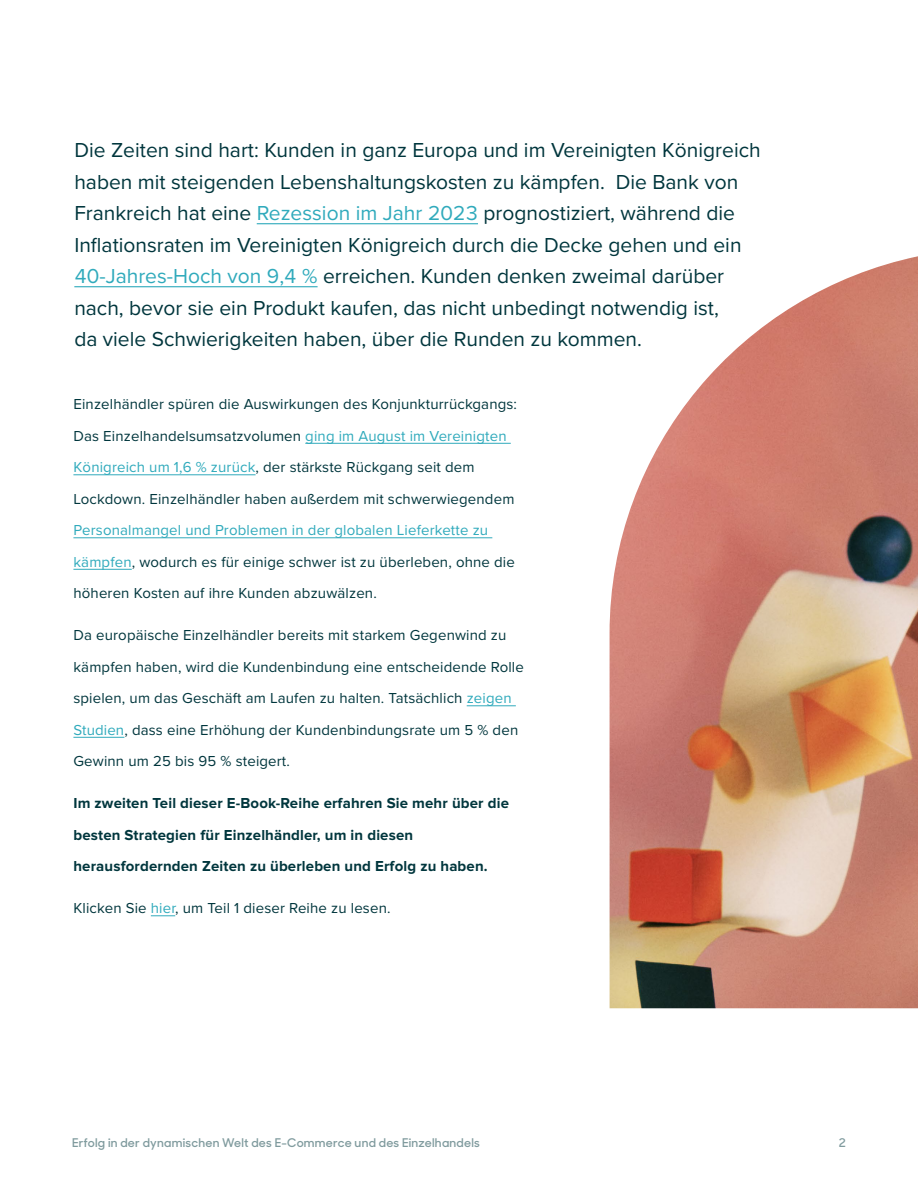
<style>
.page{position:relative;width:918px;height:1188px;background:#fff}
.page>*{position:absolute;margin:0;border:0;box-sizing:border-box;transform-origin:0 0}
.t1{font:21px/31.5px "Proxima Nova";color:#00363d}
.t2{font:15px/31.5px "Proxima Nova";letter-spacing:.01em;color:#00363d}
.t3{font:700 15px/31.5px "Proxima Nova";letter-spacing:.01em;color:#00363d}
.t4{font:600 12px "Sharp Sans No 1";letter-spacing:.02em;color:#809b9e}
.s1{color:#30aabc}
</style>
<div class="page">
<hr style="left:257px;top:223px;width:221px;height:1px;background:#30aabc">
<hr style="left:74px;top:286px;width:244px;height:1px;background:#30aabc">
<hr style="left:305px;top:443px;width:206px;height:1px;background:#30aabc">
<hr style="left:73px;top:474px;width:183px;height:1px;background:#30aabc">
<hr style="left:73px;top:537px;width:419px;height:1px;background:#30aabc">
<hr style="left:73px;top:569px;width:59px;height:1px;background:#30aabc">
<hr style="left:467px;top:705px;width:49px;height:1px;background:#30aabc">
<hr style="left:73px;top:737px;width:51px;height:1px;background:#30aabc">
<svg style="left:151px;top:915px;width:24px;height:1px"></svg>
<img style="left:610px;top:256px;width:308px;height:752px">
<p class="t1" style="left:74px;top:134px;width:688px">Die Zeiten sind hart: Kunden in ganz Europa und im Vereinigten Königreich haben mit steigenden Lebenshaltungskosten zu kämpfen. Die Bank von Frankreich hat eine <span class="s1">Rezession im Jahr 2023</span> prognostiziert, während die Inflationsraten im Vereinigten Königreich durch die Decke gehen und ein <span class="s1">40-Jahres-Hoch von 9,4 %</span> erreichen. Kunden denken zweimal darüber nach, bevor sie ein Produkt kaufen, das nicht unbedingt notwendig ist,<br>da viele Schwierigkeiten haben, über die Runden zu kommen.</p>
<p class="t2" style="left:73px;top:388px;width:445px">Einzelhändler spüren die Auswirkungen des Konjunkturrückgangs:<br>Das Einzelhandelsumsatzvolumen <span class="s1">ging im August im Vereinigten Königreich um 1,6 % zurück</span>, der stärkste Rückgang seit dem Lockdown. Einzelhändler haben außerdem mit schwerwiegendem</p>
<p class="t2" style="left:73px;top:514px;width:443px"><span class="s1">Personalmangel und Problemen in der globalen Lieferkette zu kämpfen</span>, wodurch es für einige schwer ist zu überleben, ohne die höheren Kosten auf ihre Kunden abzuwälzen.</p>
<p class="t2" style="left:73px;top:619px;width:452px">Da europäische Einzelhändler bereits mit starkem Gegenwind zu kämpfen haben, wird die Kundenbindung eine entscheidende Rolle spielen, um das Geschäft am Laufen zu halten. Tatsächlich <span class="s1">zeigen Studien</span>, dass eine Erhöhung der Kundenbindungsrate um 5 % den Gewinn um 25 bis 95 % steigert.</p>
<p class="t3" style="left:73px;top:788px;width:437px">Im zweiten Teil dieser E-Book-Reihe erfahren Sie mehr über die besten Strategien für Einzelhändler, um in diesen herausfordernden Zeiten zu überleben und Erfolg zu haben.</p>
<p class="t2" style="left:73px;top:892px;width:319px">Klicken Sie <span class="s1">hier</span>, um Teil 1 dieser Reihe zu lesen.</p>
<p class="t4" style="left:72px;top:1133px;width:409px">Erfolg in der dynamischen Welt des E-Commerce und des Einzelhandels</p>
<p class="t4" style="left:839px;top:1133px;width:9px">2</p>
</div>
